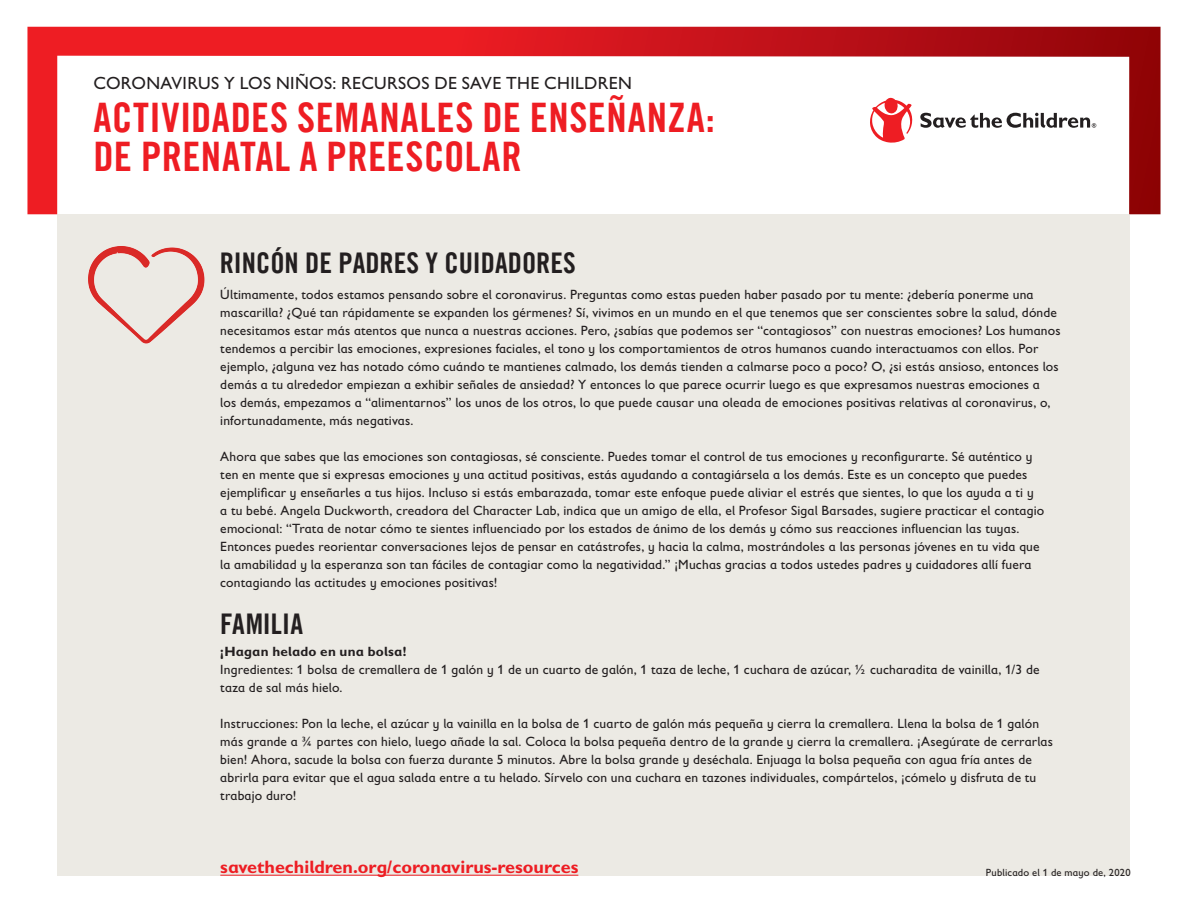
<style>
.page{position:relative;width:1188px;height:918px;background:#fff}
.page>*{position:absolute;margin:0;border:0;box-sizing:border-box;transform-origin:0 0}
.t1{font:40.8px/38.2px "Trade Gothic LT Com Bd Cn 20";letter-spacing:.01em;color:#ee1d23}
.t2{font:28.5px "Trade Gothic LT Com Bd Cn 20";color:#231f20}
.t3{font:700 18px "Gill Sans Infant Std";color:#ee1d23}
.t4{font:17.7px "Gill Sans Infant Std";letter-spacing:.02em;color:#231f20}
.t5{font:13.5px/18px "Gill Sans Infant Std";letter-spacing:.01em;color:#231f20}
.t6{font:700 13.5px "Gill Sans Infant Std";letter-spacing:.015em;color:#231f20}
.t7{font:10.5px "Gill Sans Infant Std";letter-spacing:.02em;color:#231f20}
</style>
<div class="page">
<svg style="left:27px;top:27px;width:1134px;height:187px"></svg>
<svg style="left:870px;top:98px;width:44px;height:45px"></svg>
<svg style="left:920px;top:113px;width:176px;height:15px"></svg>
<div style="left:57px;top:214px;width:1073px;height:662px;background:#eceae4"></div>
<img style="left:88px;top:246px;width:117px;height:98px">
<hr style="left:220px;top:875px;width:358px;height:1px;background:#ee1d23">
<h3 class="t4" style="left:94px;top:73px;width:540px">CORONAVIRUS Y LOS NIÑOS: RECURSOS DE SAVE THE CHILDREN</h3>
<h1 class="t1" style="left:94px;top:98px;width:623px">ACTIVIDADES SEMANALES DE ENSEÑANZA:<br>DE PRENATAL A PREESCOLAR</h1>
<h2 class="t2" style="left:220px;top:245px;width:358px">RINCÓN DE PADRES Y CUIDADORES</h2>
<p class="t5" style="left:220px;top:286px;width:842px">Últimamente, todos estamos pensando sobre el coronavirus. Preguntas como estas pueden haber pasado por tu mente: ¿debería ponerme una mascarilla? ¿Qué tan rápidamente se expanden los gérmenes? Sí, vivimos en un mundo en el que tenemos que ser conscientes sobre la salud, dónde necesitamos estar más atentos que nunca a nuestras acciones. Pero, ¿sabías que podemos ser “contagiosos” con nuestras emociones? Los humanos tendemos a percibir las emociones, expresiones faciales, el tono y los comportamientos de otros humanos cuando interactuamos con ellos. Por ejemplo, ¿alguna vez has notado cómo cuándo te mantienes calmado, los demás tienden a calmarse poco a poco? O, ¿si estás ansioso, entonces los demás a tu alrededor empiezan a exhibir señales de ansiedad? Y entonces lo que parece ocurrir luego es que expresamos nuestras emociones a<br>los demás, empezamos a “alimentarnos” los unos de los otros, lo que puede causar una oleada de emociones positivas relativas al coronavirus, o, infortunadamente, más negativas.</p>
<p class="t5" style="left:220px;top:448px;width:826px">Ahora que sabes que las emociones son contagiosas, sé consciente. Puedes tomar el control de tus emociones y reconfigurarte. Sé auténtico y ten en mente que si expresas emociones y una actitud positivas, estás ayudando a contagiársela a los demás. Este es un concepto que puedes ejemplificar y enseñarles a tus hijos. Incluso si estás embarazada, tomar este enfoque puede aliviar el estrés que sientes, lo que los ayuda a ti y<br>a tu bebé. Angela Duckworth, creadora del Character Lab, indica que un amigo de ella, el Profesor Sigal Barsades, sugiere practicar el contagio emocional: “Trata de notar cómo te sientes influenciado por los estados de ánimo de los demás y cómo sus reacciones influencian las tuyas.<br>Entonces puedes reorientar conversaciones lejos de pensar en catástrofes, y hacia la calma, mostrándoles a las personas jóvenes en tu vida que la amabilidad y la esperanza son tan fáciles de contagiar como la negatividad.” ¡Muchas gracias a todos ustedes padres y cuidadores allí fuera contagiando las actitudes y emociones positivas!</p>
<h2 class="t2" style="left:220px;top:606px;width:84px">FAMILIA</h2>
<p class="t6" style="left:220px;top:644px;width:188px">¡Hagan helado en una bolsa!</p>
<p class="t5" style="left:220px;top:661px;width:821px">Ingredientes: 1 bolsa de cremallera de 1 galón y 1 de un cuarto de galón, 1 taza de leche, 1 cuchara de azúcar, ½ cucharadita de vainilla, 1/3 de taza de sal más hielo.</p>
<p class="t5" style="left:220px;top:715px;width:834px">Instrucciones: Pon la leche, el azúcar y la vainilla en la bolsa de 1 cuarto de galón más pequeña y cierra la cremallera. Llena la bolsa de 1 galón más grande a ¾ partes con hielo, luego añade la sal. Coloca la bolsa pequeña dentro de la grande y cierra la cremallera. ¡Asegúrate de cerrarlas bien! Ahora, sacude la bolsa con fuerza durante 5 minutos. Abre la bolsa grande y deséchala. Enjuaga la bolsa pequeña con agua fría antes de abrirla para evitar que el agua salada entre a tu helado. Sírvelo con una cuchara en tazones individuales, compártelos, ¡cómelo y disfruta de tu trabajo duro!</p>
<h3 class="t3" style="left:220px;top:857px;width:360px">savethechildren.org/coronavirus-resources</h3>
<p class="t7" style="left:986px;top:866px;width:146px">Publicado el 1 de mayo de, 2020</p>
</div>
